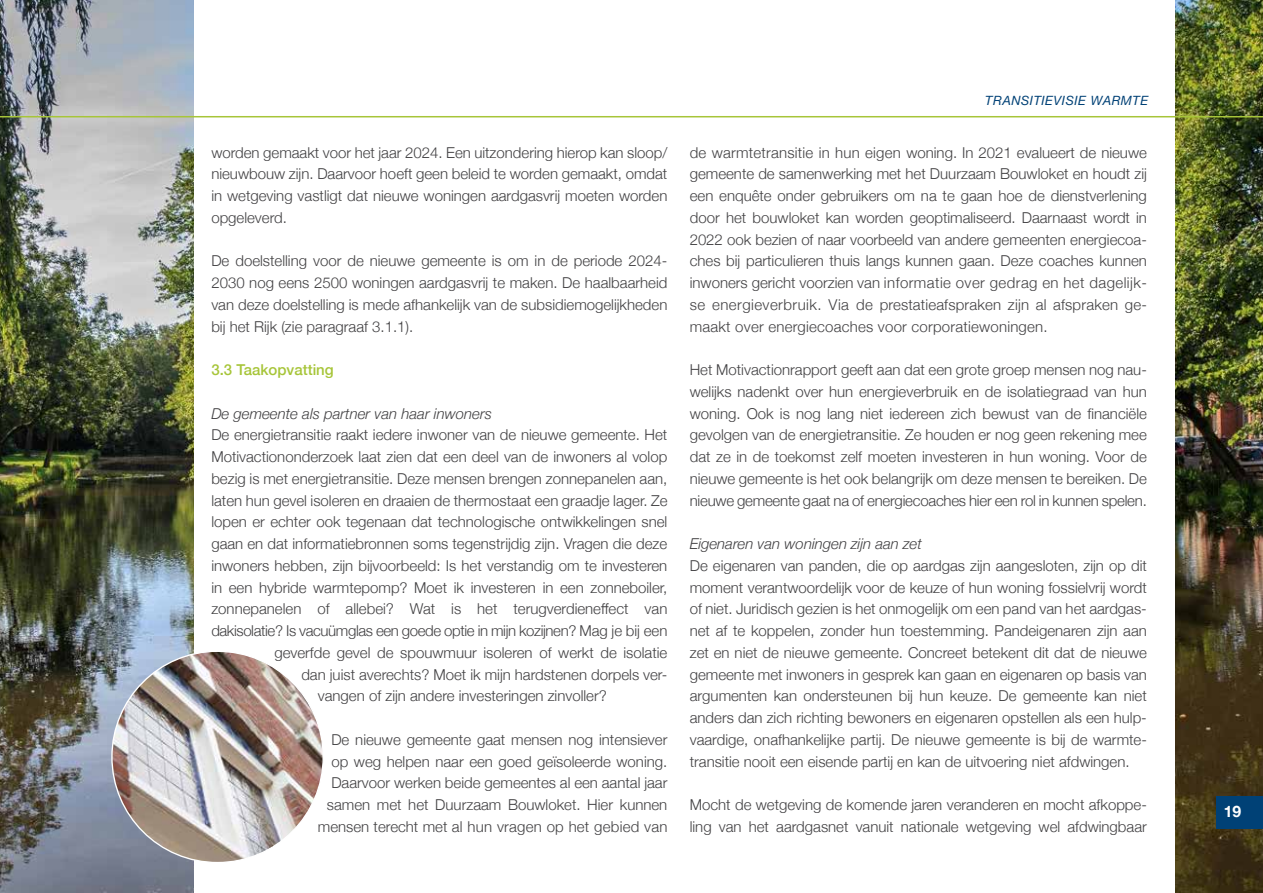
<style>
.page{position:relative;width:1263px;height:893px;background:#fff}
.page>*{position:absolute;margin:0;border:0;box-sizing:border-box;transform-origin:0 0}
.t1{font:700 15.75px "Helvetica Neue";color:#fff}
.t2{font:300 15px/21.8px "Helvetica Neue";color:#414042;text-align:justify}
.t3{font:italic 300 15px "Helvetica Neue";color:#414042}
.t4{font:300 15px "Helvetica Neue";letter-spacing:-.025em;color:#414042}
.t5{font:500 15px "Helvetica Neue";color:#a7c539}
.t6{font:italic 12.75px "Helvetica Neue";letter-spacing:.04em;color:#004176}
</style>
<div class="page">
<img style="left:0;top:0;width:193px;height:893px">
<img style="left:1175px;top:0;width:88px;height:893px">
<img style="left:112px;top:651px;width:211px;height:211px;border-radius:106px">
<div style="left:1216px;top:796px;width:47px;height:33px;background:#004176"></div>
<hr style="left:0;top:116px;width:1263px;height:1px;background:#a7c539">
<p class="t2" style="left:211px;top:140px;width:457px">worden gemaakt voor het jaar 2024. Een uitzondering hierop kan sloop/ nieuwbouw zijn. Daarvoor hoeft geen beleid te worden gemaakt, omdat in wetgeving vastligt dat nieuwe woningen aardgasvrij moeten worden opgeleverd.</p>
<p class="t2" style="left:211px;top:249px;width:458px">De doelstelling voor de nieuwe gemeente is om in de periode 2024- 2030 nog eens 2500 woningen aardgasvrij te maken. De haalbaarheid van deze doelstelling is mede afhankelijk van de subsidiemogelijkheden bij het Rijk (zie paragraaf 3.1.1).</p>
<p class="t5" style="left:211px;top:358px;width:124px">3.3 Taakopvatting</p>
<p class="t3" style="left:211px;top:401px;width:282px">De gemeente als partner van haar inwoners</p>
<p class="t2" style="left:211px;top:423px;width:458px">De energietransitie raakt iedere inwoner van de nieuwe gemeente. Het</p>
<p class="t2" style="left:211px;top:445px;width:457px">Motivactiononderzoek laat zien dat een deel van de inwoners al volop</p>
<p class="t2" style="left:211px;top:467px;width:458px">bezig is met energietransitie. Deze mensen brengen zonnepanelen aan,</p>
<p class="t2" style="left:211px;top:488px;width:458px">laten hun gevel isoleren en draaien de thermostaat een graadje lager. Ze</p>
<p class="t2" style="left:211px;top:510px;width:458px">lopen er echter ook tegenaan dat technologische ontwikkelingen snel</p>
<p class="t2" style="left:211px;top:532px;width:457px">gaan en dat informatiebronnen soms tegenstrijdig zijn. Vragen die deze</p>
<p class="t2" style="left:211px;top:554px;width:457px">inwoners hebben, zijn bijvoorbeeld: Is het verstandig om te investeren</p>
<p class="t2" style="left:211px;top:575px;width:457px">in een hybride warmtepomp? Moet ik investeren in een zonneboiler,</p>
<p class="t2" style="left:211px;top:597px;width:457px">zonnepanelen of allebei? Wat is het terugverdieneffect van</p>
<p class="t4" style="left:211px;top:619px;width:457px">dakisolatie? Is vacuümglas een goede optie in mijn kozijnen? Mag je bij een</p>
<p class="t2" style="left:274px;top:641px;width:394px">geverfde gevel de spouwmuur isoleren of werkt de isolatie</p>
<p class="t2" style="left:301px;top:662px;width:367px">dan juist averechts? Moet ik mijn hardstenen dorpels ver-</p>
<p class="t2" style="left:318px;top:684px;width:290px">vangen of zijn andere investeringen zinvoller?</p>
<p class="t2" style="left:318px;top:728px;width:351px;text-align:right">De nieuwe gemeente gaat mensen nog intensiever op weg helpen naar een goed geïsoleerde woning.<br>Daarvoor werken beide gemeentes al een aantal jaar samen met het Duurzaam Bouwloket. Hier kunnen mensen terecht met al hun vragen op het gebied van</p>
<p class="t6" style="left:985px;top:91px;width:164px">TRANSITIEVISIE WARMTE</p>
<p class="t2" style="left:690px;top:140px;width:459px">de warmtetransitie in hun eigen woning. In 2021 evalueert de nieuwe gemeente de samenwerking met het Duurzaam Bouwloket en houdt zij een enquête onder gebruikers om na te gaan hoe de dienstverlening door het bouwloket kan worden geoptimaliseerd. Daarnaast wordt in 2022 ook bezien of naar voorbeeld van andere gemeenten energiecoa&shy;ches bij particulieren thuis langs kunnen gaan. Deze coaches kunnen inwoners gericht voorzien van informatie over gedrag en het dagelijk&shy;se energieverbruik. Via de prestatieafspraken zijn al afspraken ge&shy;maakt over energiecoaches voor corporatiewoningen.</p>
<p class="t2" style="left:690px;top:358px;width:459px">Het Motivactionrapport geeft aan dat een grote groep mensen nog nau&shy;welijks nadenkt over hun energieverbruik en de isolatiegraad van hun woning. Ook is nog lang niet iedereen zich bewust van de financiële gevolgen van de energietransitie. Ze houden er nog geen rekening mee dat ze in de toekomst zelf moeten investeren in hun woning. Voor de nieuwe gemeente is het ook belangrijk om deze mensen te bereiken. De nieuwe gemeente gaat na of energiecoaches hier een rol in kunnen spelen.</p>
<p class="t3" style="left:690px;top:532px;width:234px">Eigenaren van woningen zijn aan zet</p>
<p class="t2" style="left:690px;top:554px;width:459px">De eigenaren van panden, die op aardgas zijn aangesloten, zijn op dit moment verantwoordelijk voor de keuze of hun woning fossielvrij wordt of niet. Juridisch gezien is het onmogelijk om een pand van het aardgas&shy;net af te koppelen, zonder hun toestemming. Pandeigenaren zijn aan zet en niet de nieuwe gemeente. Concreet betekent dit dat de nieuwe gemeente met inwoners in gesprek kan gaan en eigenaren op basis van argumenten kan ondersteunen bij hun keuze. De gemeente kan niet anders dan zich richting bewoners en eigenaren opstellen als een hulp&shy;vaardige, onafhankelijke partij. De nieuwe gemeente is bij de warmte&shy;transitie nooit een eisende partij en kan de uitvoering niet afdwingen.</p>
<p class="t2" style="left:690px;top:793px;width:459px">Mocht de wetgeving de komende jaren veranderen en mocht afkoppe&shy;ling van het aardgasnet vanuit nationale wetgeving wel afdwingbaar</p>
<p class="t1" style="left:1224px;top:799px;width:19px">19</p>
</div>
